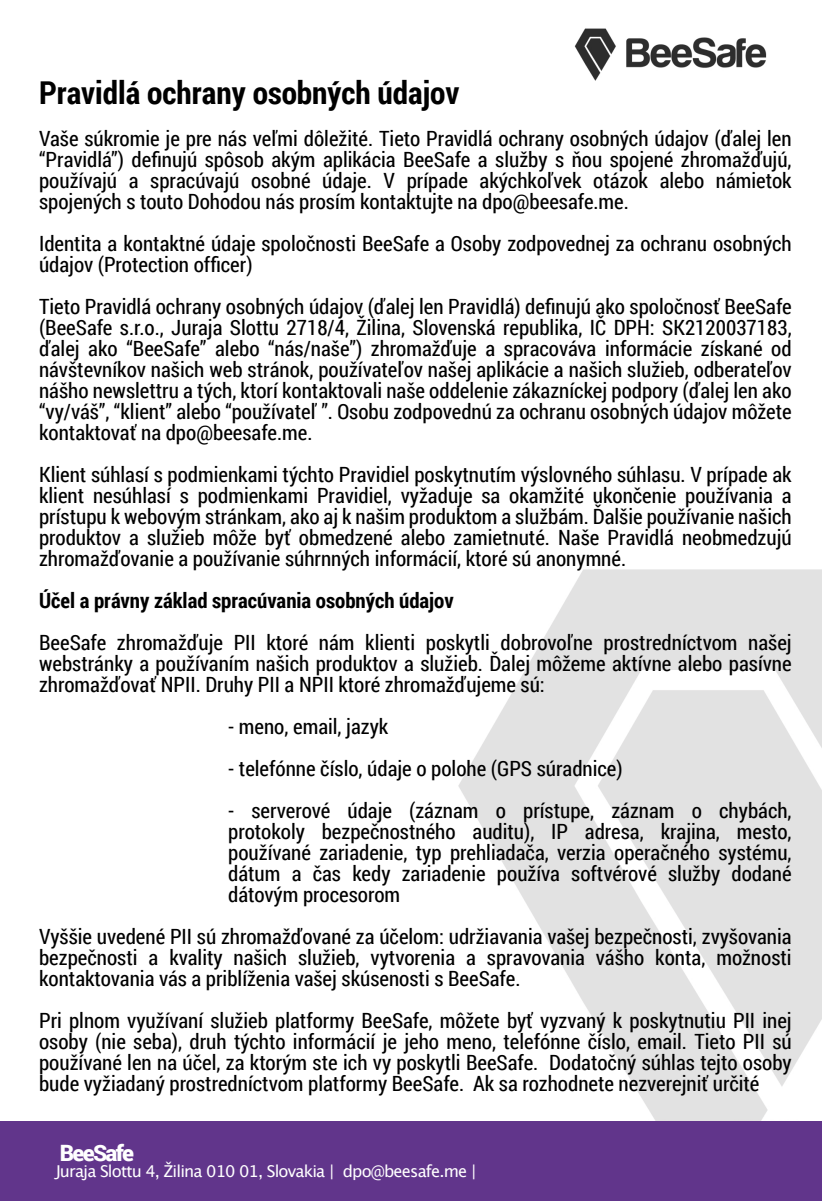
<style>
.page{position:relative;width:822px;height:1201px;background:#fff}
.page>*{position:absolute;margin:0;border:0;box-sizing:border-box;transform-origin:0 0}
.t1{font:700 31.5px "Roboto Condensed";color:#000}
.t2{font:900 22.57px "Roboto";letter-spacing:-.075em;color:#fff}
.t3{font:21px/21px "Roboto Condensed";color:#000;text-align:justify}
.t4{font:700 21px "Roboto Condensed";color:#000}
.t5{font:16.28px "Lucida Grande";letter-spacing:-.05em;color:#fff}
</style>
<div class="page">
<img style="left:458px;top:28px;width:364px;height:1093px">
<div style="left:0;top:1121px;width:822px;height:80px;background:#61358b"></div>
<h1 class="t1" style="left:39px;top:71px;width:422px">Pravidlá ochrany osobných údajov</h1>
<p class="t3" style="left:39px;top:127px;width:754px">Vaše súkromie je pre nás veľmi dôležité. Tieto Pravidlá ochrany osobných údajov (ďalej len “Pravidlá”) definujú spôsob akým aplikácia BeeSafe a služby s ňou spojené zhromažďujú, používajú a spracúvajú osobné údaje. V prípade akýchkoľvek otázok alebo námietok spojených s touto Dohodou nás prosím kontaktujte na dpo@beesafe.me.</p>
<p class="t3" style="left:39px;top:232px;width:754px">Identita a kontaktné údaje spoločnosti BeeSafe a Osoby zodpovednej za ochranu osobných údajov (Protection officer)</p>
<p class="t3" style="left:39px;top:295px;width:754px">Tieto Pravidlá ochrany osobných údajov (ďalej len Pravidlá) definujú ako spoločnosť BeeSafe (BeeSafe s.r.o., Juraja Slottu 2718/4, Žilina, Slovenská republika, IČ DPH: SK2120037183, ďalej ako “BeeSafe” alebo “nás/naše”) zhromažďuje a spracováva informácie získané od návštevníkov našich web stránok, používateľov našej aplikácie a našich služieb, odberateľov nášho newslettru a tých, ktorí kontaktovali naše oddelenie zákazníckej podpory (ďalej len ako “vy/váš”, “klient” alebo “používateľ ”. Osobu zodpovednú za ochranu osobných údajov môžete kontaktovať na dpo@beesafe.me.</p>
<p class="t3" style="left:39px;top:463px;width:754px">Klient súhlasí s podmienkami týchto Pravidiel poskytnutím výslovného súhlasu. V prípade ak klient nesúhlasí s podmienkami Pravidiel, vyžaduje sa okamžité ukončenie používania a prístupu k webovým stránkam, ako aj k našim produktom a službám. Ďalšie používanie našich produktov a služieb môže byť obmedzené alebo zamietnuté. Naše Pravidlá neobmedzujú zhromažďovanie a používanie súhrnných informácií, ktoré sú anonymné.</p>
<p class="t4" style="left:39px;top:586px;width:416px">Účel a právny základ spracúvania osobných údajov</p>
<p class="t3" style="left:39px;top:631px;width:754px">BeeSafe zhromažďuje PII ktoré nám klienti poskytli dobrovoľne prostredníctvom našej webstránky a používaním našich produktov a služieb. Ďalej môžeme aktívne alebo pasívne zhromažďovať NPII. Druhy PII a NPII ktoré zhromažďujeme sú:</p>
<p class="t3" style="left:228px;top:715px;width:162px">- meno, email, jazyk</p>
<p class="t3" style="left:228px;top:757px;width:396px">- telefónne číslo, údaje o polohe (GPS súradnice)</p>
<p class="t3" style="left:228px;top:799px;width:565px">- serverové údaje (záznam o prístupe, záznam o chybách, protokoly bezpečnostného auditu), IP adresa, krajina, mesto, používané zariadenie, typ prehliadača, verzia operačného systému, dátum a čas kedy zariadenie používa softvérové služby dodané dátovým procesorom</p>
<p class="t3" style="left:39px;top:925px;width:754px">Vyššie uvedené PII sú zhromažďované za účelom: udržiavania vašej bezpečnosti, zvyšovania bezpečnosti a kvality našich služieb, vytvorenia a spravovania vášho konta, možnosti kontaktovania vás a priblíženia vašej skúsenosti s BeeSafe.</p>
<p class="t3" style="left:39px;top:1009px;width:754px">Pri plnom využívaní služieb platformy BeeSafe, môžete byť vyzvaný k poskytnutiu PII inej osoby (nie seba), druh týchto informácií je jeho meno, telefónne číslo, email. Tieto PII sú používané len na účel, za ktorým ste ich vy poskytli BeeSafe. Dodatočný súhlas tejto osoby bude vyžiadaný prostredníctvom platformy BeeSafe. Ak sa rozhodnete nezverejniť určité</p>
<p class="t2" style="left:60px;top:1137px;width:76px">BeeSafe</p>
<p class="t5" style="left:56px;top:1164px;width:422px">Juraja Slottu 4, Žilina 010 01, Slovakia | dpo@beesafe.me |</p>
</div>
